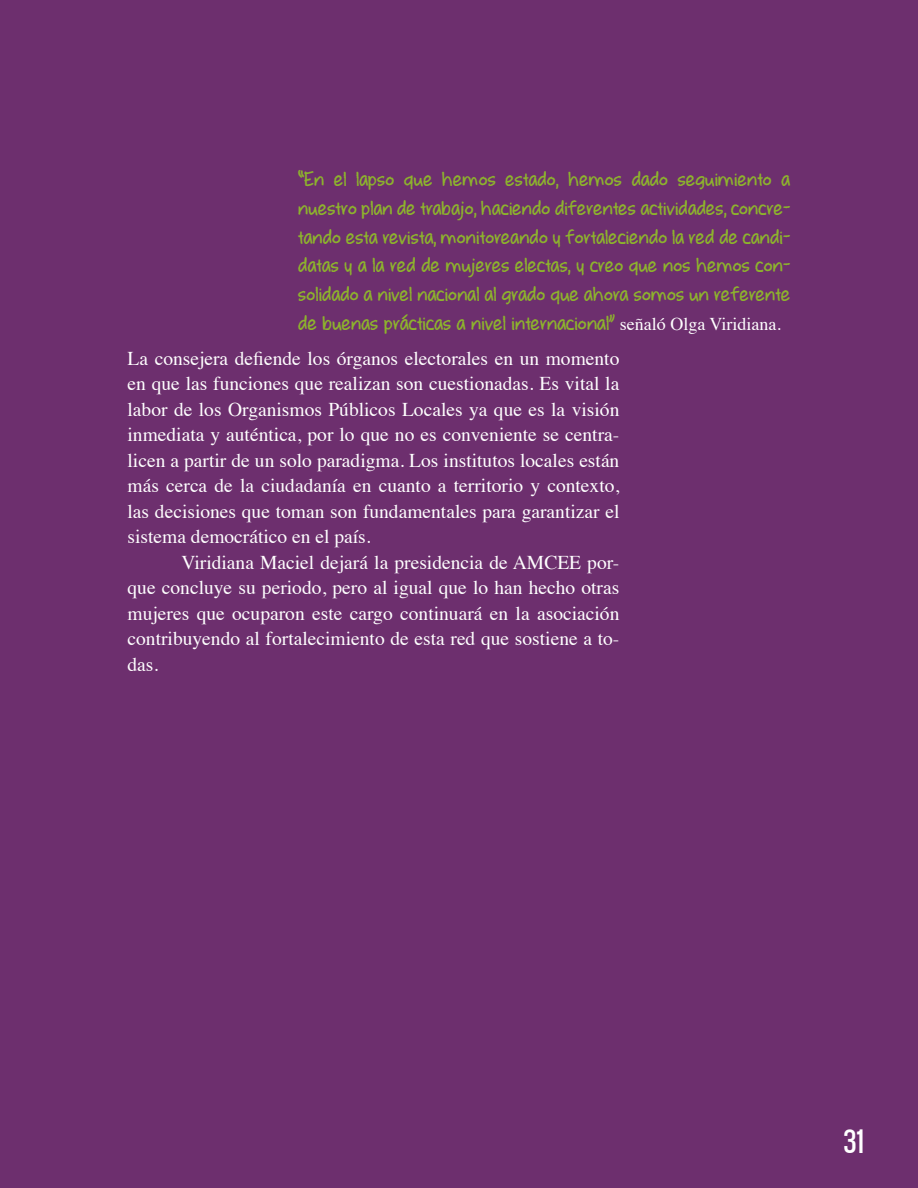
<style>
.page{position:relative;width:918px;height:1188px;background:#fff}
.page>*{position:absolute;margin:0;border:0;box-sizing:border-box;transform-origin:0 0}
.t1{font:36px "Coolvetica Condensed Rg";color:#fff}
.t2{font:700 24px/28.8px "whateverittakes";letter-spacing:.015em;color:#8db32d;text-align:justify}
.t3{font:19.5px/25.5px "Times";color:#fff;text-align:justify}
.s1{font-family:"Times";font-weight:400;font-size:18px;color:#fff}
</style>
<div class="page">
<div style="left:1px;top:0;width:917px;height:1188px;background:#6d2f6e"></div>
<p class="t2" style="left:299px;top:164px;width:493px">“En el lapso que hemos estado, hemos dado seguimiento a nuestro plan de trabajo, haciendo diferentes actividades, concre&shy;tando esta revista, monitoreando y fortaleciendo la red de candi&shy;datas y a la red de mujeres electas, y creo que nos hemos con&shy;solidado a nivel nacional al grado que ahora somos un referente de buenas prácticas a nivel internacional” <span class="s1">señaló Olga Viridiana.</span></p>
<p class="t3" style="left:128px;top:344px;width:493px">La consejera defiende los órganos electorales en un momento en que las funciones que realizan son cuestionadas. Es vital la labor de los Organismos Públicos Locales ya que es la visión inmediata y auténtica, por lo que no es conveniente se centra&shy;licen a partir de un solo paradigma. Los institutos locales están más cerca de la ciudadanía en cuanto a territorio y contexto, las decisiones que toman son fundamentales para garantizar el sistema democrático en el país.</p>
<p class="t3" style="left:128px;top:548px;width:493px;text-indent:54px">Viridiana Maciel dejará la presidencia de AMCEE por&shy;que concluye su periodo, pero al igual que lo han hecho otras mujeres que ocuparon este cargo continuará en la asociación contribuyendo al fortalecimiento de esta red que sostiene a to&shy;das.</p>
<h1 class="t1" style="left:844px;top:1119px;width:21px">31</h1>
</div>
